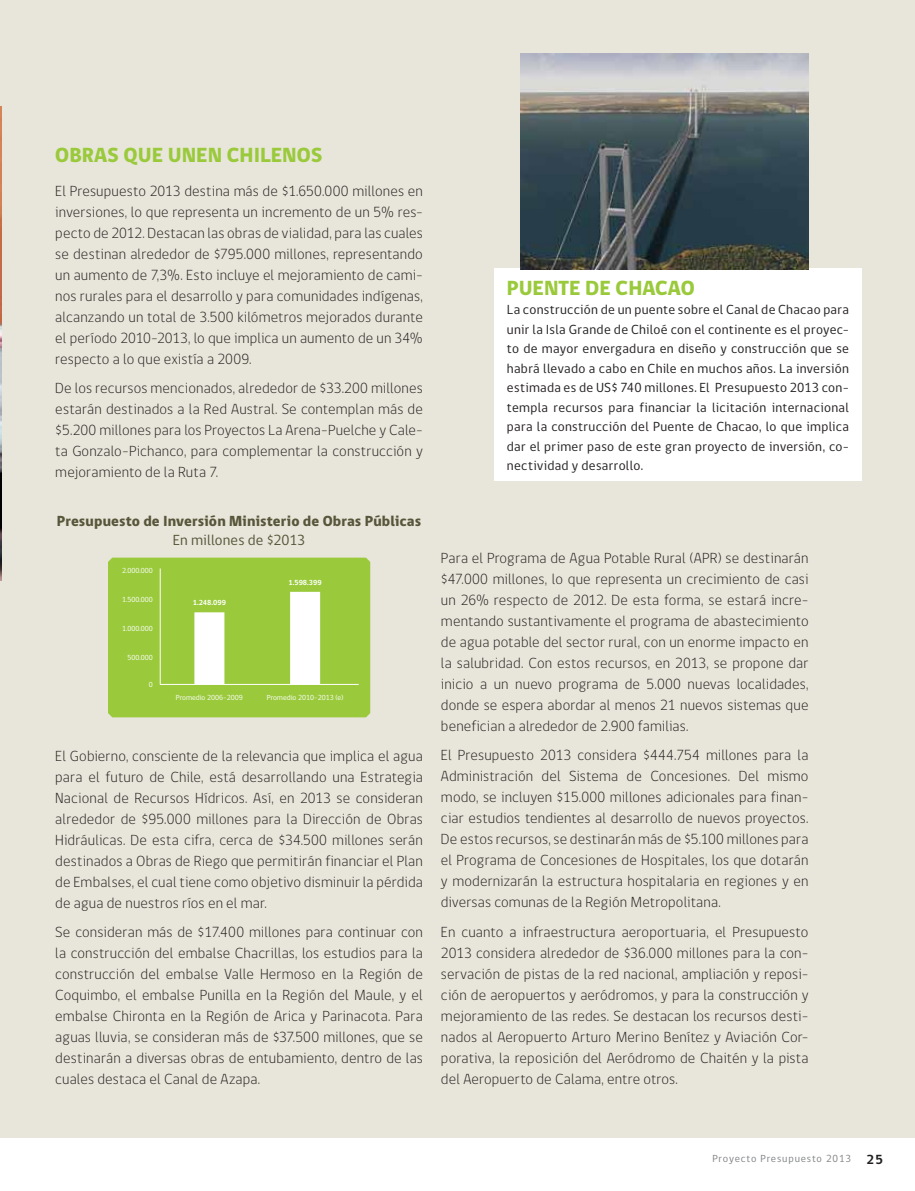
<style>
.page{position:relative;width:915px;height:1191px;background:#fff}
.page>*{position:absolute;margin:0;border:0;box-sizing:border-box;transform-origin:0 0}
.t1{font:800 21px "gob CL";color:#9aca3c}
.t2{font:300 15px/21px "gob CL";letter-spacing:.01em;color:#231f20;text-align:justify}
.t3{font:800 15px "gob CL";letter-spacing:.005em;color:#58563a}
.t4{font:15px "gob CL";letter-spacing:.005em;color:#58563a}
.t5{font:13.5px/19.5px "gob CL";letter-spacing:.02em;color:#231f20;text-align:justify}
.t6{font:10.5px "gob CL";letter-spacing:.08em;color:#808285}
.t7{font:7.5px "gob CL";color:#fff}
.t8{font:700 7.5px "gob CL";color:#fff}
.s1{font-weight:700;font-size:13.5px;color:#231f20}
</style>
<div class="page">
<div style="left:0;top:0;width:914px;height:1137px;background:#e8e6da"></div>
<div style="left:108px;top:557px;width:262px;height:160px;background:#9aca3c"></div>
<hr style="left:160px;top:568px;width:1px;height:116px;background:#fff">
<div style="left:194px;top:612px;width:30px;height:72px;background:#fff"></div>
<div style="left:290px;top:592px;width:30px;height:92px;background:#fff"></div>
<hr style="left:160px;top:684px;width:198px;height:1px;background:#fff">
<div style="left:494px;top:268px;width:367px;height:212px;background:#fff"></div>
<img style="left:0;top:106px;width:1px;height:474px">
<img style="left:520px;top:53px;width:288px;height:216px">
<h1 class="t1" style="left:55px;top:141px;width:27px">Obras</h1>
<h1 class="t1" style="left:123px;top:141px;width:187px">que unen chilenos</h1>
<p class="t2" style="left:55px;top:181px;width:369px">El Presupuesto 2013 destina más de $1.650.000 millones en inversiones, lo que representa un incremento de un 5% res&shy;pecto de 2012. Destacan las obras de vialidad, para las cuales se destinan alrededor de $795.000 millones, representando un aumento de 7,3%. Esto incluye el mejoramiento de cami&shy;nos rurales para el desarrollo y para comunidades indígenas, alcanzando un total de 3.500 kilómetros mejorados durante el período 2010-2013, lo que implica un aumento de un 34% respecto a lo que existía a 2009.</p>
<p class="t2" style="left:55px;top:378px;width:369px">De los recursos mencionados, alrededor de $33.200 millones estarán destinados a la Red Austral. Se contemplan más de $5.200 millones para los Proyectos La Arena-Puelche y Cale&shy;ta Gonzalo-Pichanco, para complementar la construcción y mejoramiento de la Ruta 7.</p>
<p class="t3" style="left:57px;top:511px;width:366px">Presupuesto de Inversión Ministerio de Obras Públicas</p>
<p class="t4" style="left:173px;top:530px;width:134px">En millones de $2013</p>
<p class="t7" style="left:122px;top:565px;width:32px">2.000.000</p>
<p class="t7" style="left:122px;top:594px;width:32px">1.500.000</p>
<p class="t7" style="left:122px;top:623px;width:32px">1.000.000</p>
<p class="t7" style="left:127px;top:652px;width:27px">500.000</p>
<p class="t7" style="left:149px;top:680px;width:6px">0</p>
<p class="t8" style="left:193px;top:597px;width:35px">1.248.099</p>
<p class="t8" style="left:288px;top:577px;width:35px">1.598.399</p>
<p class="t7" style="left:176px;top:692px;width:68px">Promedio 2006-2009</p>
<p class="t7" style="left:267px;top:692px;width:78px">Promedio 2010-2013 (e)</p>
<p class="t2" style="left:55px;top:745px;width:369px">El Gobierno, consciente de la relevancia que implica el agua para el futuro de Chile, está desarrollando una Estrategia Nacional de Recursos Hídricos. Así, en 2013 se consideran alrededor de $95.000 millones para la Dirección de Obras Hidráulicas. De esta cifra, cerca de $34.500 millones serán destinados a Obras de Riego que permitirán financiar el Plan de Embalses, el cual tiene como objetivo disminuir la pérdida de agua de nuestros ríos en el mar.</p>
<p class="t2" style="left:55px;top:922px;width:369px">Se consideran más de $17.400 millones para continuar con la construcción del embalse Chacrillas, los estudios para la construcción del embalse Valle Hermoso en la Región de Coquimbo, el embalse Punilla en la Región del Maule, y el embalse Chironta en la Región de Arica y Parinacota. Para aguas lluvia, se consideran más de $37.500 millones, que se destinarán a diversas obras de entubamiento, dentro de las cuales destaca el Canal de Azapa.</p>
<h1 class="t1" style="left:506px;top:273px;width:175px">Puente de Chacao</h1>
<p class="t5" style="left:506px;top:300px;width:343px">La construcción de un puente sobre el Canal de Chacao para unir la Isla Grande de Chiloé con el continente es el proyec&shy;to de mayor envergadura en diseño y construcción que se habrá llevado a cabo en Chile en muchos años. La inversión estimada es de US$ 740 millones. El Presupuesto 2013 con&shy;templa recursos para financiar la licitación internacional para la construcción del Puente de Chacao, lo que implica dar el primer paso de este gran proyecto de inversión, co&shy;nectividad y desarrollo.</p>
<p class="t2" style="left:441px;top:547px;width:369px">Para el Programa de Agua Potable Rural (APR) se destinarán $47.000 millones, lo que representa un crecimiento de casi un 26% respecto de 2012. De esta forma, se estará incre&shy;mentando sustantivamente el programa de abastecimiento de agua potable del sector rural, con un enorme impacto en la salubridad. Con estos recursos, en 2013, se propone dar inicio a un nuevo programa de 5.000 nuevas localidades, donde se espera abordar al menos 21 nuevos sistemas que benefician a alrededor de 2.900 familias.</p>
<p class="t2" style="left:441px;top:745px;width:369px">El Presupuesto 2013 considera $444.754 millones para la Administración del Sistema de Concesiones. Del mismo modo, se incluyen $15.000 millones adicionales para finan&shy;ciar estudios tendientes al desarrollo de nuevos proyectos.<br>De estos recursos, se destinarán más de $5.100 millones para el Programa de Concesiones de Hospitales, los que dotarán y modernizarán la estructura hospitalaria en regiones y en diversas comunas de la Región Metropolitana.</p>
<p class="t2" style="left:441px;top:921px;width:369px">En cuanto a infraestructura aeroportuaria, el Presupuesto 2013 considera alrededor de $36.000 millones para la con&shy;servación de pistas de la red nacional, ampliación y reposi&shy;ción de aeropuertos y aeródromos, y para la construcción y mejoramiento de las redes. Se destacan los recursos desti&shy;nados al Aeropuerto Arturo Merino Benítez y Aviación Cor&shy;porativa, la reposición del Aeródromo de Chaitén y la pista del Aeropuerto de Calama, entre otros.</p>
<p class="t6" style="left:712px;top:1150px;width:172px">Proyecto Presupuesto 2013 <span class="s1">25</span></p>
</div>
